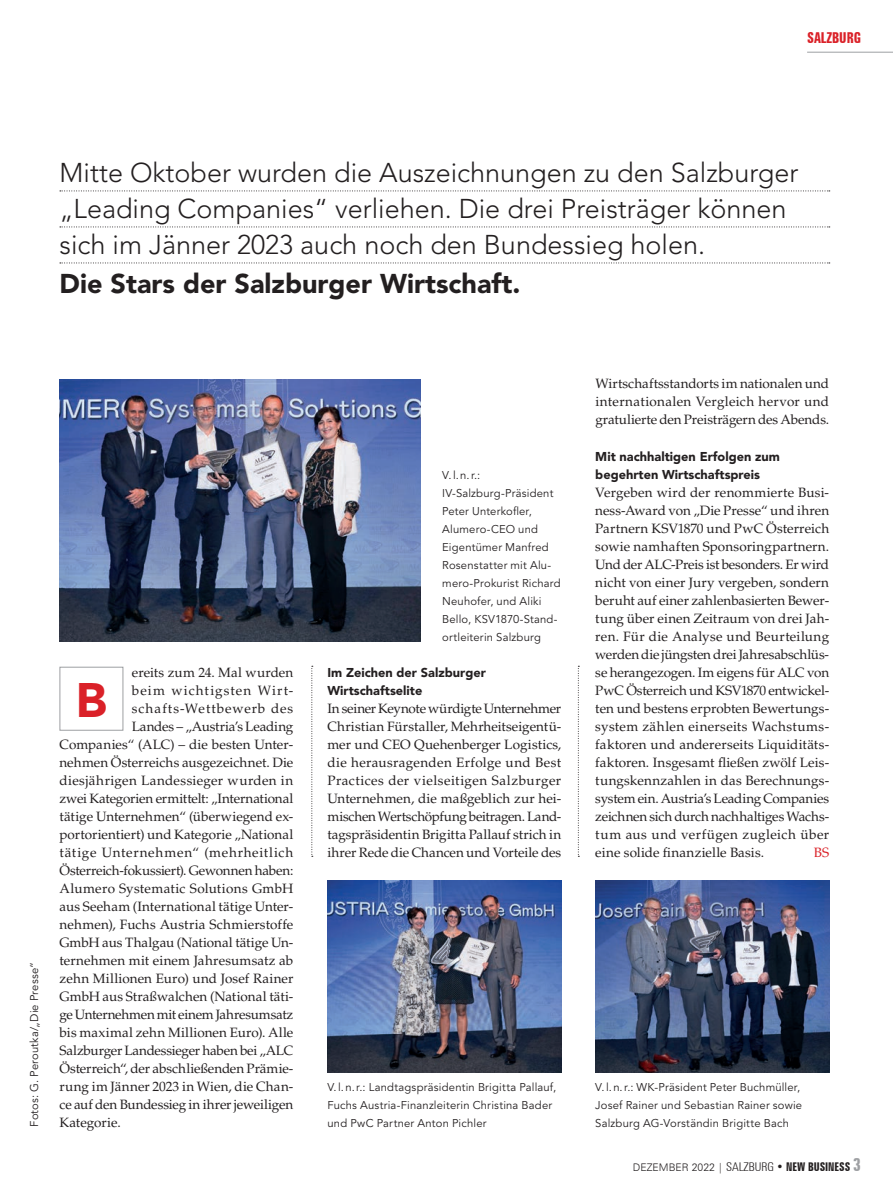
<style>
.page{position:relative;width:893px;height:1191px;background:#fff}
.page>*{position:absolute;margin:0;border:0;box-sizing:border-box;transform-origin:0 0}
.t1{font:900 48px "Avenir LT Std";color:#da2128}
.t2{font:300 27px/36px "Avenir LT Std";color:#231f20}
.t3{font:900 27px "Avenir LT Std";color:#231f20}
.t4{font:700 extra-condensed 15px "Zurich BT";color:#da2128}
.t5{font:13.5px/18px "Palatino LT Std";letter-spacing:.005em;color:#231f20;text-align:justify}
.t6{font:13.5px "Palatino LT Std";letter-spacing:-.02em;color:#231f20}
.t7{font:13.5px "Palatino LT Std";letter-spacing:-.015em;color:#231f20}
.t8{font:13.5px "Palatino LT Std";letter-spacing:.03em;color:#231f20}
.t9{font:13.5px "Palatino LT Std";letter-spacing:.055em;color:#231f20}
.t10{font:13.5px "Palatino LT Std";letter-spacing:.07em;color:#231f20}
.t11{font:13.5px "Palatino LT Std";letter-spacing:.08em;color:#231f20}
.t12{font:13.5px "Palatino LT Std";color:#da2128}
.t13{font:900 12.75px/18px "Avenir LT Std";color:#231f20}
.t14{font:11.25px/18px "Avenir LT Std";letter-spacing:.015em;color:#231f20}
.t15{font:300 10.5px "Zurich BT";color:#231f20}
.s1{font-stretch:condensed;font-size:12px}
.s2{font-weight:700;font-stretch:extra-condensed;font-size:12px}
.s3{font-weight:700;font-stretch:extra-condensed;font-size:18px;color:#9d9fa2}
</style>
<div class="page">
<hr style="left:807px;top:52px;width:86px;height:1px;background:#9d9fa2">
<svg style="left:60px;top:190px;width:770px;height:1px"></svg>
<svg style="left:60px;top:226px;width:770px;height:1px"></svg>
<svg style="left:60px;top:262px;width:770px;height:1px"></svg>
<div style="left:60px;top:667px;width:63px;height:63px;border:1px solid #9d9fa2"></div>
<img style="left:60px;top:379px;width:361px;height:263px">
<img style="left:327px;top:880px;width:234px;height:192px">
<img style="left:595px;top:880px;width:234px;height:192px">
<svg style="left:578px;top:666px;width:1px;height:191px"></svg>
<svg style="left:311px;top:666px;width:2px;height:191px"></svg>
<p class="t4" style="left:807px;top:29px;width:55px">SALZBURG</p>
<h2 class="t2" style="left:60px;top:155px;width:740px">Mitte Oktober wurden die Auszeichnungen zu den Salzburger „Leading Companies“ verliehen. Die drei Preisträger können sich im Jänner 2023 auch noch den Bundessieg holen.</h2>
<h2 class="t3" style="left:60px;top:267px;width:462px">Die Stars der Salzburger Wirtschaft.</h2>
<p class="t14" style="left:26px;top:1126px;width:166px;rotate:-90deg">Fotos: G. Peroutka/„Die Presse“</p>
<p class="t5" style="left:132px;top:663px;width:163px">ereits zum 24. Mal wurden</p>
<p class="t11" style="left:132px;top:682px;width:163px">beim wichtigsten Wirt-</p>
<p class="t10" style="left:132px;top:700px;width:163px">schafts-Wettbewerb des</p>
<p class="t5" style="left:132px;top:717px;width:163px">Landes – „Austria’s Leading</p>
<p class="t5" style="left:60px;top:735px;width:235px">Companies“ (ALC) – die besten Unter-</p>
<p class="t5" style="left:60px;top:753px;width:235px">nehmen Österreichs ausgezeichnet. Die</p>
<p class="t8" style="left:60px;top:772px;width:235px">diesjährigen Landessieger wurden in</p>
<p class="t7" style="left:60px;top:790px;width:235px">zwei Kategorien ermittelt: „International</p>
<p class="t5" style="left:60px;top:807px;width:235px">tätige Unternehmen“ (überwiegend ex-</p>
<p class="t5" style="left:60px;top:825px;width:235px">portorientiert) und Kategorie „National</p>
<p class="t9" style="left:60px;top:844px;width:235px">tätige Unternehmen“ (mehrheitlich</p>
<p class="t6" style="left:60px;top:862px;width:235px">Österreich-fokussiert). Gewonnen haben:</p>
<p class="t5" style="left:60px;top:879px;width:235px">Alumero Systematic Solutions GmbH</p>
<p class="t5" style="left:60px;top:897px;width:235px">aus Seeham (International tätige Unter-</p>
<p class="t5" style="left:60px;top:915px;width:235px">nehmen), Fuchs Austria Schmierstoffe</p>
<p class="t5" style="left:60px;top:933px;width:235px">GmbH aus Thalgau (National tätige Un-</p>
<p class="t5" style="left:60px;top:951px;width:235px">ternehmen mit einem Jahresumsatz ab</p>
<p class="t5" style="left:60px;top:969px;width:235px">zehn Millionen Euro) und Josef Rainer</p>
<p class="t5" style="left:60px;top:987px;width:235px">GmbH aus Straßwalchen (National täti-</p>
<p class="t6" style="left:60px;top:1006px;width:235px">ge Unternehmen mit einem Jahresumsatz</p>
<p class="t5" style="left:60px;top:1023px;width:235px">bis maximal zehn Millionen Euro). Alle</p>
<p class="t6" style="left:60px;top:1042px;width:235px">Salzburger Landessieger haben bei „ALC</p>
<p class="t5" style="left:60px;top:1059px;width:235px">Österreich“, der abschließenden Prämie-</p>
<p class="t5" style="left:60px;top:1077px;width:235px">rung im Jänner 2023 in Wien, die Chan-</p>
<p class="t7" style="left:60px;top:1096px;width:235px">ce auf den Bundessieg in ihrer jeweiligen</p>
<p class="t5" style="left:60px;top:1113px;width:63px">Kategorie.</p>
<h1 class="t1" style="left:76px;top:671px;width:33px">B</h1>
<p class="t14" style="left:442px;top:466px;width:120px">V. l. n. r.:<br>IV-Salzburg-Präsident<br>Peter Unterkofler,<br>Alumero-CEO und<br>Eigentümer Manfred<br>Rosenstatter mit Alu&shy;mero-Prokurist Richard<br>Neuhofer, und Aliki<br>Bello, KSV1870-Stand&shy;ortleiterin Salzburg</p>
<p class="t13" style="left:327px;top:663px;width:160px">Im Zeichen der Salzburger<br>Wirtschafts elite</p>
<p class="t5" style="left:327px;top:699px;width:235px">In seiner Keynote würdigte Unternehmer Christian Fürstaller, Mehrheitseigentü&shy;mer und CEO Quehenberger Logistics, die herausragenden Erfolge und Best Practices der vielseitigen Salzburger Unternehmen, die maßgeblich zur hei&shy;mischen Wertschöpfung beitragen. Land&shy;tagspräsidentin Brigitta Pallauf strich in ihrer Rede die Chancen und Vorteile des</p>
<p class="t5" style="left:595px;top:375px;width:235px">Wirtschaftsstandorts im nationalen und internationalen Vergleich hervor und gratulierte den Preisträgern des Abends.</p>
<p class="t13" style="left:595px;top:447px;width:186px">Mit nachhaltigen Erfolgen zum begehrten Wirtschaftspreis</p>
<p class="t5" style="left:595px;top:483px;width:235px">Vergeben wird der renommierte Busi&shy;ness-Award von „Die Presse“ und ihren Partnern KSV1870 und PwC Österreich sowie namhaften Sponsoringpartnern.<br>Und der ALC-Preis ist besonders. Er wird nicht von einer Jury vergeben, sondern beruht auf einer zahlenbasierten Bewer&shy;tung über einen Zeitraum von drei Jah&shy;ren. Für die Analyse und Beurteilung werden die jüngsten drei Jahresabschlüs&shy;se herangezogen. Im eigens für ALC von PwC Österreich und KSV1870 entwickel&shy;ten und bestens erprobten Bewertungs&shy;system zählen einerseits Wachstums&shy;faktoren und andererseits Liquiditäts&shy;faktoren. Insgesamt ießen zwölf Leis&shy;tungskennzahlen in das Berechnungs&shy;system ein. Austria’s Leading Companies zeichnen sich durch nachhaltiges Wachs&shy;tum aus und verfügen zugleich über eine solide nanzielle Basis.</p>
<p class="t12" style="left:814px;top:844px;width:17px">BS</p>
<p class="t14" style="left:327px;top:1078px;width:230px">V. l. n. r.: Landtagspräsidentin Brigitta Pallauf,<br>Fuchs Austria-Finanzleiterin Christina Bader und PwC Partner Anton Pichler</p>
<p class="t14" style="left:595px;top:1078px;width:208px">V. l. n. r.: WK-Präsident Peter Buchmüller,<br>Josef Rainer und Sebastian Rainer sowie<br>Salzburg AG-Vorständin Brigitte Bach</p>
<p class="t15" style="left:633px;top:1160px;width:230px">DEZEMBER 2022 | <span class="s1">SALZBURG</span> <span class="s2">• NEW BUSINESS</span> <span class="s3">3</span></p>
</div>
